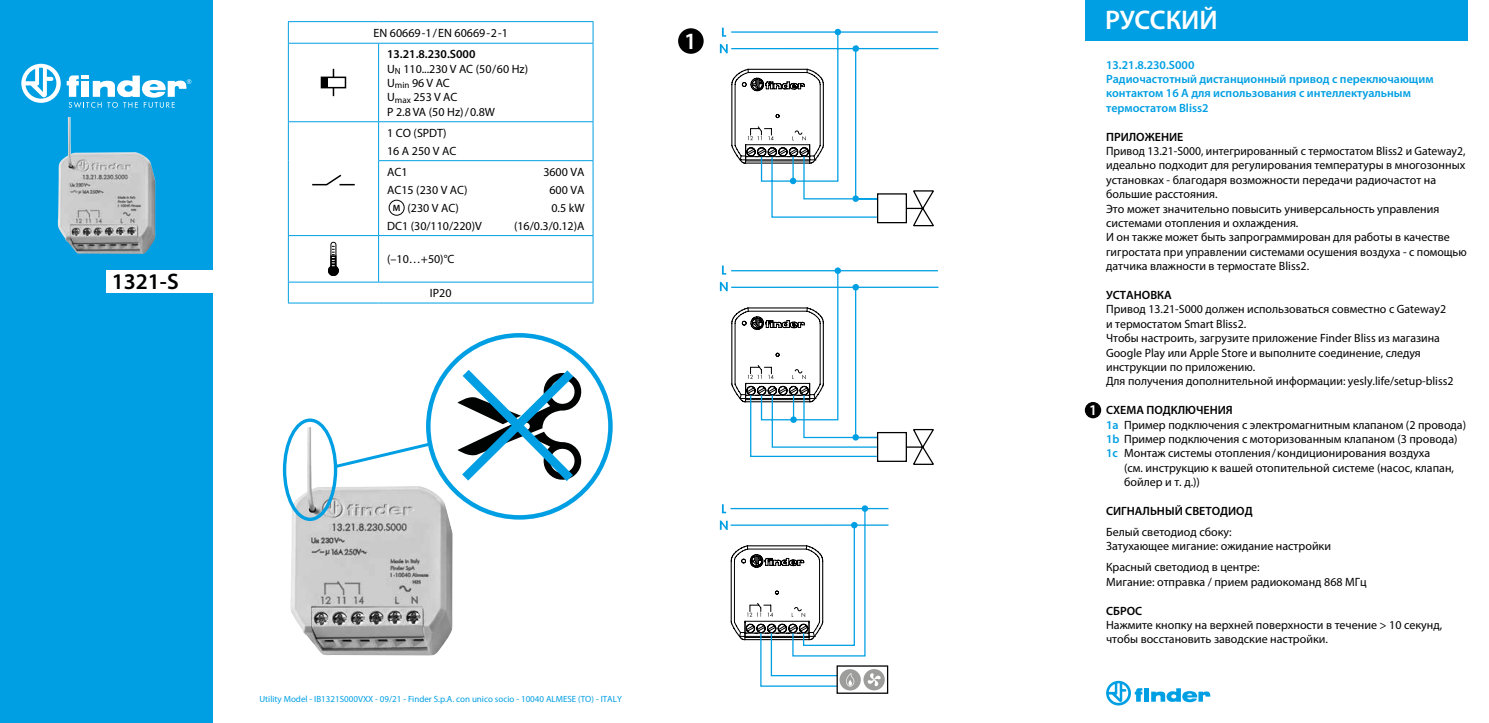
<style>
.page{position:relative;width:1489px;height:723px;background:#fff}
.page>*{position:absolute;margin:0;border:0;box-sizing:border-box;transform-origin:0 0}
.t1{font:600 27px "Myriad Pro";letter-spacing:-.005em;color:#fff}
.t2{font:600 23.4px "Myriad Pro";color:#fff}
.t3{font:600 22.5px "Myriad Pro";color:#000}
.t4{font:600 14.85px "Myriad Pro";color:#fff}
.t5{font:12px/14.4px "Myriad Pro";color:#000}
.t6{font:600 12px/14.4px "Myriad Pro";color:#009fe3}
.t7{font:600 12px "Myriad Pro";color:#000}
.t8{font:600 9.15px "Myriad Pro";color:#000}
.t9{font:9px "Myriad Pro";color:#009fe3}
.s1{font-weight:600}
.s2{font-weight:600;color:#009fe3}
</style>
<div class="page">
<svg style="left:1106px;top:681px;width:104px;height:24px"></svg>
<div style="left:678px;top:28px;width:25px;height:26px;background:#000;border-radius:50%"></div>
<hr style="left:288px;top:21px;width:90px;height:1px;background:#009fe3">
<svg style="left:288px;top:22px;width:1px;height:21px"></svg>
<hr style="left:378px;top:21px;width:215px;height:1px;background:#009fe3">
<svg style="left:592px;top:22px;width:1px;height:21px"></svg>
<hr style="left:288px;top:43px;width:90px;height:1px;background:#009fe3">
<hr style="left:288px;top:44px;width:1px;height:77px;background:#009fe3">
<hr style="left:378px;top:43px;width:215px;height:1px;background:#009fe3">
<hr style="left:378px;top:44px;width:1px;height:77px;background:#009fe3">
<hr style="left:592px;top:44px;width:1px;height:77px;background:#009fe3">
<hr style="left:288px;top:121px;width:90px;height:1px;background:#009fe3">
<hr style="left:288px;top:122px;width:1px;height:39px;background:#009fe3">
<hr style="left:288px;top:161px;width:1px;height:74px;background:#009fe3">
<hr style="left:288px;top:235px;width:90px;height:1px;background:#009fe3">
<hr style="left:288px;top:236px;width:1px;height:46px;background:#009fe3">
<hr style="left:378px;top:236px;width:1px;height:46px;background:#009fe3">
<hr style="left:592px;top:236px;width:1px;height:46px;background:#009fe3">
<hr style="left:288px;top:282px;width:90px;height:1px;background:#009fe3">
<svg style="left:288px;top:282px;width:1px;height:21px"></svg>
<hr style="left:378px;top:282px;width:215px;height:1px;background:#009fe3">
<svg style="left:592px;top:282px;width:1px;height:21px"></svg>
<hr style="left:288px;top:303px;width:90px;height:1px;background:#009fe3">
<hr style="left:378px;top:303px;width:215px;height:1px;background:#009fe3">
<hr style="left:378px;top:121px;width:215px;height:1px;background:#009fe3">
<hr style="left:378px;top:122px;width:1px;height:38px;background:#009fe3">
<hr style="left:592px;top:122px;width:1px;height:38px;background:#009fe3">
<hr style="left:378px;top:160px;width:215px;height:1px;background:#009fe3">
<hr style="left:378px;top:161px;width:1px;height:74px;background:#009fe3">
<hr style="left:592px;top:161px;width:1px;height:74px;background:#009fe3">
<hr style="left:378px;top:235px;width:215px;height:1px;background:#009fe3">
<svg style="left:333px;top:69px;width:1px;height:27px"></svg>
<div style="left:321px;top:77px;width:24px;height:11px;background:#fff"></div>
<div style="left:321px;top:77px;width:25px;height:11px;border:2px solid #000"></div>
<div style="left:322px;top:77px;width:5px;height:11px;background:#000"></div>
<svg style="left:312px;top:174px;width:43px;height:12px"></svg>
<svg style="left:328px;top:242px;width:11px;height:34px"></svg>
<div style="left:389px;top:200px;width:15px;height:16px;border:1px solid #000;border-radius:50%"></div>
<div style="left:0;top:0;width:213px;height:723px;background:#009fe3"></div>
<div style="left:106px;top:270px;width:113px;height:22px;background:#fff"></div>
<svg style="left:21px;top:64px;width:40px;height:39px"></svg>
<svg style="left:67px;top:75px;width:124px;height:33px"></svg>
<img style="left:58px;top:117px;width:98px;height:137px">
<svg style="left:719px;top:28px;width:219px;height:198px"></svg>
<hr style="left:731px;top:270px;width:206px;height:1px;background:#009fe3">
<hr style="left:731px;top:287px;width:207px;height:1px;background:#009fe3">
<div style="left:876px;top:432px;width:30px;height:30px;border:1px solid #000"></div>
<svg style="left:905px;top:429px;width:29px;height:36px"></svg>
<svg style="left:719px;top:266px;width:159px;height:192px"></svg>
<hr style="left:730px;top:508px;width:158px;height:1px;background:#009fe3">
<hr style="left:730px;top:524px;width:158px;height:2px;background:#009fe3">
<div style="left:839px;top:669px;width:21px;height:21px;background:#9d9d9c;border-radius:50%"></div>
<div style="left:863px;top:669px;width:21px;height:21px;background:#9d9d9c;border-radius:50%"></div>
<div style="left:836px;top:665px;width:52px;height:29px;border:1px solid #000"></div>
<svg style="left:719px;top:504px;width:162px;height:183px"></svg>
<img style="left:290px;top:427px;width:163px;height:229px">
<div style="left:283px;top:418px;width:54px;height:103px;border:3px solid #009fe3;border-radius:50%"></div>
<div style="left:426px;top:333px;width:186px;height:187px;border:4px solid #009fe3;border-radius:50%"></div>
<svg style="left:453px;top:361px;width:129px;height:129px"></svg>
<svg style="left:332px;top:440px;width:101px;height:30px"></svg>
<div style="left:1084px;top:0;width:383px;height:40px;background:#009fe3"></div>
<div style="left:1084px;top:402px;width:17px;height:16px;background:#000;border-radius:50%"></div>
<h3 class="t3" style="left:112px;top:267px;width:69px">1321-S</h3>
<p class="t5" style="left:373px;top:26px;width:136px">EN 60669-1/EN 60669-2-1</p>
<p class="t5" style="left:387px;top:47px;width:143px"><span class="s1">13.21.8.230.S000<br></span>U<sub>N</sub> 110...230 V AC (50/60 Hz)<br>U<sub>min</sub> 96 V AC<br>U<sub>max</sub> 253 V AC<br>P 2.8 VA (50 Hz)/0.8W</p>
<p class="t5" style="left:387px;top:123px;width:71px;line-height:18px">1 CO (SPDT)<br>16 A 250 V AC</p>
<p class="t5" style="left:387px;top:164px;width:22px">AC1</p>
<p class="t5" style="left:543px;top:164px;width:43px">3600 VA</p>
<p class="t5" style="left:387px;top:182px;width:82px">AC15 (230 V AC)</p>
<p class="t5" style="left:549px;top:182px;width:37px">600 VA</p>
<p class="t5" style="left:407px;top:200px;width:53px">(230 V AC)</p>
<p class="t5" style="left:551px;top:200px;width:35px">0.5 kW</p>
<p class="t5" style="left:387px;top:218px;width:96px">DC1 (30/110/220)V</p>
<p class="t5" style="left:514px;top:218px;width:72px">(16/0.3/0.12)A</p>
<p class="t5" style="left:387px;top:252px;width:69px">(–10…+50)°C</p>
<p class="t5" style="left:430px;top:286px;width:23px">IP20</p>
<p class="t8" style="left:393px;top:202px;width:9px">M</p>
<h2 class="t2" style="left:684px;top:26px;width:14px">1</h2>
<p class="t9" style="left:259px;top:693px;width:364px">Utility Model - IB1321S000VXX - 09/21 - Finder S.p.A. con unico socio - 10040 ALMESE (TO) - ITALY</p>
<p class="t4" style="left:1088px;top:401px;width:9px">1</p>
<h1 class="t1" style="left:1104px;top:3px;width:114px">РУССКИЙ</h1>
<p class="t6" style="left:1106px;top:57px;width:329px">13.21.8.230.S000<br>Радиочастотный дистанционный привод с переключающим контактом 16 А для использования с интеллектуальным термостатом Bliss2</p>
<p class="t7" style="left:1106px;top:129px;width:79px">ПРИЛОЖЕНИЕ</p>
<p class="t5" style="left:1106px;top:144px;width:362px">Привод 13.21-S000, интегрированный с термостатом Bliss2 и Gateway2, идеально подходит для регулирования температуры в многозонных установках - благодаря возможности передачи радиочастот на большие расстояния.<br>Это может значительно повысить универсальность управления системами отопления и охлаждения.<br>И он также может быть запрограммирован для работы в качестве гигростата при управлении системами осушения воздуха - с помощью датчика влажности в термостате Bliss2.</p>
<p class="t7" style="left:1106px;top:287px;width:67px">УСТАНОВКА</p>
<p class="t5" style="left:1106px;top:302px;width:349px">Привод 13.21-S000 должен использоваться совместно с Gateway2 и термостатом Smart Bliss2.<br>Чтобы настроить, загрузите приложение Finder Bliss из магазина Google Play или Apple Store и выполните соединение, следуя инструкции по приложению.<br>Для получения дополнительной информации: yesly.life/setup-bliss2</p>
<p class="t5" style="left:1106px;top:403px;width:361px"><span class="s1">СХЕМА ПОДКЛЮЧЕНИЯ<br></span><span class="s2">1a</span> Пример подключения с электромагнитным клапаном (2 провода)<br><span class="s2">1b</span> Пример подключения с моторизованным клапаном (3 провода)<br><span class="s2">1c</span> Монтаж системы отопления/кондиционирования воздуха</p>
<p class="t5" style="left:1124px;top:460px;width:331px">(см. инструкцию к вашей отопительной системе (насос, клапан, бойлер и т. д.))</p>
<p class="t7" style="left:1106px;top:503px;width:148px">СИГНАЛЬНЫЙ СВЕТОДИОД</p>
<p class="t5" style="left:1106px;top:525px;width:226px">Белый светодиод сбоку:<br>Затухающее мигание: ожидание настройки</p>
<p class="t5" style="left:1106px;top:560px;width:262px">Красный светодиод в центре:<br>Мигание: отправка / прием радиокоманд 868 МГц</p>
<p class="t7" style="left:1106px;top:603px;width:38px">СБРОС</p>
<p class="t5" style="left:1106px;top:618px;width:338px">Нажмите кнопку на верхней поверхности в течение &gt; 10 секунд, чтобы восстановить заводские настройки.</p>
</div>
